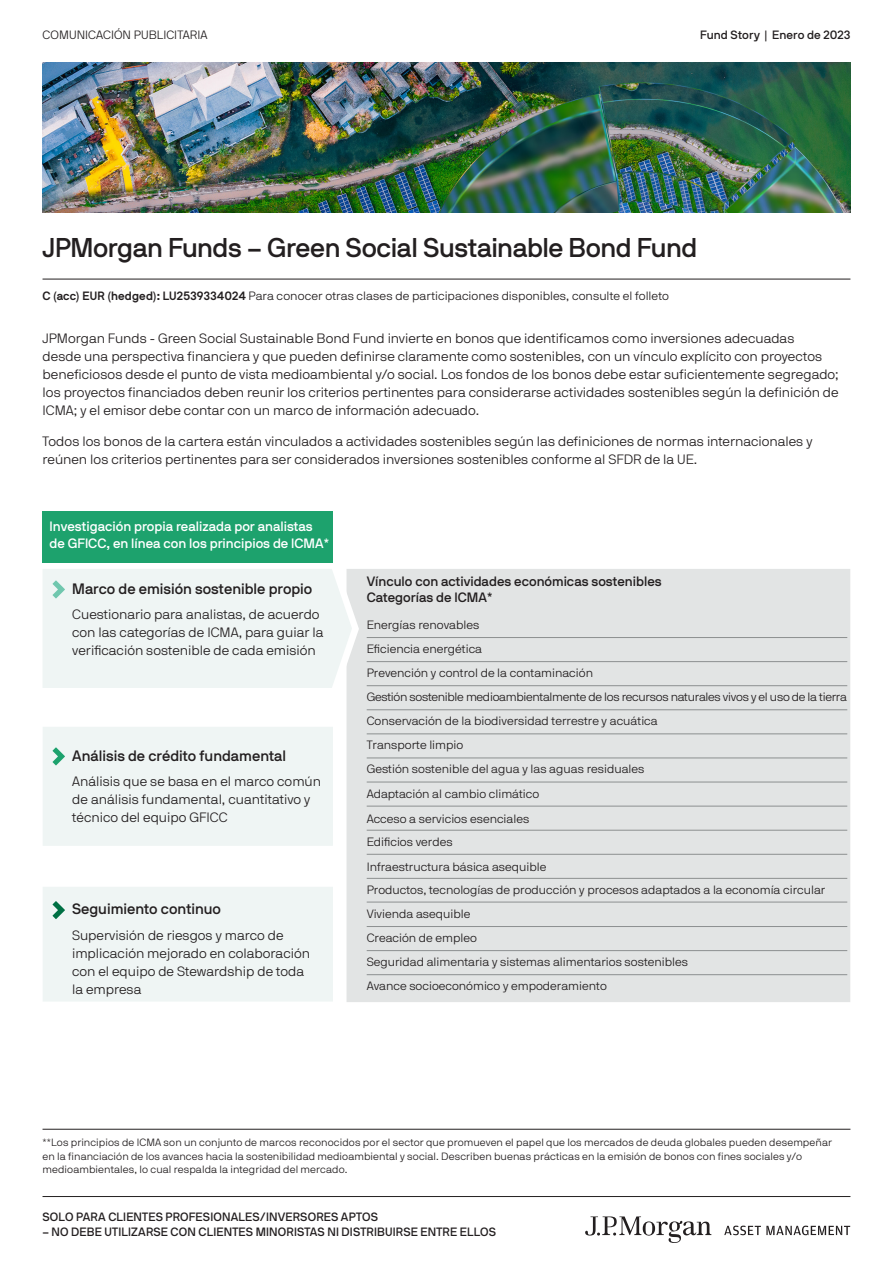
<style>
.page{position:relative;width:893px;height:1263px;background:#fff}
.page>*{position:absolute;margin:0;border:0;box-sizing:border-box;transform-origin:0 0}
.t1{font:27px "JPMAM Pro Med";letter-spacing:-.015em;color:#231f20}
.t2{font:15px "JPMAM Pro Med";color:#231f20}
.t3{font:13.5px/18px "JPMAM Pro Lig";color:#231f20}
.t4{font:13.5px/16.2px "JPMAM Pro Med";color:#fff}
.t5{font:13.5px/16.2px "JPMAM Pro Med";color:#231f20}
.t6{font:12px/24.2px "JPMAM Pro Lig";color:#231f20}
.t7{font:12px "JPMAM Pro Med";letter-spacing:.015em;color:#231f20}
.t8{font:10.5px/13.5px "JPMAM Pro Lig";letter-spacing:.01em;color:#231f20}
.s1{font-family:"JPMAM Pro Bol"}
</style>
<div class="page">
<svg style="left:585px;top:1216px;width:126px;height:27px"></svg>
<svg style="left:724px;top:1225px;width:126px;height:10px"></svg>
<hr style="left:43px;top:1196px;width:807px;height:1px;background:#231f20">
<div style="left:347px;top:569px;width:503px;height:433px;background:#e2e4e4"></div>
<div style="left:43px;top:511px;width:290px;height:51px;background:#1da26d"></div>
<hr style="left:367px;top:637px;width:480px;height:1px;background:#8c8f90">
<hr style="left:367px;top:661px;width:480px;height:1px;background:#8c8f90">
<hr style="left:367px;top:685px;width:480px;height:1px;background:#8c8f90">
<hr style="left:367px;top:709px;width:480px;height:1px;background:#8c8f90">
<hr style="left:367px;top:734px;width:480px;height:1px;background:#8c8f90">
<hr style="left:367px;top:758px;width:480px;height:1px;background:#8c8f90">
<hr style="left:367px;top:782px;width:480px;height:1px;background:#8c8f90">
<hr style="left:367px;top:806px;width:480px;height:1px;background:#8c8f90">
<hr style="left:367px;top:830px;width:480px;height:1px;background:#8c8f90">
<hr style="left:367px;top:854px;width:480px;height:1px;background:#8c8f90">
<hr style="left:367px;top:878px;width:480px;height:1px;background:#8c8f90">
<hr style="left:367px;top:902px;width:480px;height:1px;background:#8c8f90">
<hr style="left:367px;top:926px;width:480px;height:1px;background:#8c8f90">
<hr style="left:367px;top:950px;width:480px;height:1px;background:#8c8f90">
<hr style="left:367px;top:974px;width:480px;height:1px;background:#8c8f90">
<div style="left:43px;top:569px;width:316px;height:119px;background:#eff5f4"></div>
<div style="left:43px;top:887px;width:290px;height:114px;background:#eff5f4"></div>
<div style="left:43px;top:727px;width:290px;height:119px;background:#eff5f4"></div>
<hr style="left:43px;top:1129px;width:807px;height:1px;background:#231f20">
<hr style="left:43px;top:279px;width:807px;height:1px;background:#231f20">
<img style="left:43px;top:62px;width:807px;height:151px">
<p class="t6" style="left:43px;top:22px;width:166px">COMUNICACIÓN PUBLICITARIA</p>
<p class="t7" style="left:700px;top:28px;width:152px">Fund Story | Enero de 2023</p>
<h1 class="t1" style="left:43px;top:232px;width:656px">JPMorgan Funds – Green Social Sustainable Bond Fund</h1>
<p class="t6" style="left:43px;top:284px;width:628px"><span class="s1">C (acc) EUR (hedged): LU2539334024</span> Para conocer otras clases de participaciones disponibles, consulte el folleto</p>
<p class="t3" style="left:43px;top:330px;width:798px">JPMorgan Funds - Green Social Sustainable Bond Fund invierte en bonos que identificamos como inversiones adecuadas<br>desde una perspectiva financiera y que pueden definirse claramente como sostenibles, con un vínculo explícito con proyectos beneficiosos desde el punto de vista medioambiental y/o social. Los fondos de los bonos debe estar suficientemente segregado; los proyectos financiados deben reunir los criterios pertinentes para considerarse actividades sostenibles según la definición de ICMA; y el emisor debe contar con un marco de información adecuado.</p>
<p class="t3" style="left:43px;top:432px;width:772px">Todos los bonos de la cartera están vinculados a actividades sostenibles según las definiciones de normas internacionales y reúnen los criterios pertinentes para ser considerados inversiones sostenibles conforme al SFDR de la UE.</p>
<p class="t4" style="left:50px;top:519px;width:282px">Investigación propia realizada por analistas de GFICC, en línea con los principios de ICMA*</p>
<p class="t2" style="left:72px;top:580px;width:242px">Marco de emisión sostenible propio</p>
<p class="t3" style="left:72px;top:605px;width:253px">Cuestionario para analistas, de acuerdo con las categorías de ICMA, para guiar la verificación sostenible de cada emisión</p>
<p class="t2" style="left:72px;top:747px;width:215px">Análisis de crédito fundamental</p>
<p class="t3" style="left:72px;top:772px;width:250px">Análisis que se basa en el marco común de análisis fundamental, cuantitativo y técnico del equipo GFICC</p>
<p class="t2" style="left:72px;top:901px;width:151px">Seguimiento continuo</p>
<p class="t3" style="left:72px;top:926px;width:240px">Supervisión de riesgos y marco de implicación mejorado en colaboración con el equipo de Stewardship de toda la empresa</p>
<p class="t5" style="left:367px;top:573px;width:297px">Vínculo con actividades económicas sostenibles<br>Categorías de ICMA*</p>
<p class="t6" style="left:367px;top:612px;width:482px">Energías renovables<br>Eficiencia energética<br>Prevención y control de la contaminación<br>Gestión sostenible medioambientalmente de los recursos naturales vivos y el uso de la tierra Conservación de la biodiversidad terrestre y acuática<br>Transporte limpio<br>Gestión sostenible del agua y las aguas residuales<br>Adaptación al cambio climático</p>
<p class="t6" style="left:367px;top:807px;width:164px;line-height:22.8px">Acceso a servicios esenciales<br>Edificios verdes</p>
<p class="t6" style="left:367px;top:855px;width:460px;line-height:22.8px">Infraestructura básica asequible<br>Productos, tecnologías de producción y procesos adaptados a la economía circular</p>
<p class="t6" style="left:367px;top:901px;width:323px">Vivienda asequible<br>Creación de empleo<br>Seguridad alimentaria y sistemas alimentarios sostenibles Avance socioeconómico y empoderamiento</p>
<p class="t8" style="left:43px;top:1136px;width:791px">**Los principios de ICMA son un conjunto de marcos reconocidos por el sector que promueven el papel que los mercados de deuda globales pueden desempeñar en la financiación de los avances hacia la sostenibilidad medioambiental y social. Describen buenas prácticas en la emisión de bonos con fines sociales y/o medioambientales, lo cual respalda la integridad del mercado.</p>
<p class="t7" style="left:43px;top:1210px;width:337px">SOLO PARA CLIENTES PROFESIONALES/INVERSORES APTOS</p>
<p class="t7" style="left:43px;top:1225px;width:455px">– NO DEBE UTILIZARSE CON CLIENTES MINORISTAS NI DISTRIBUIRSE ENTRE ELLOS</p>
</div>
